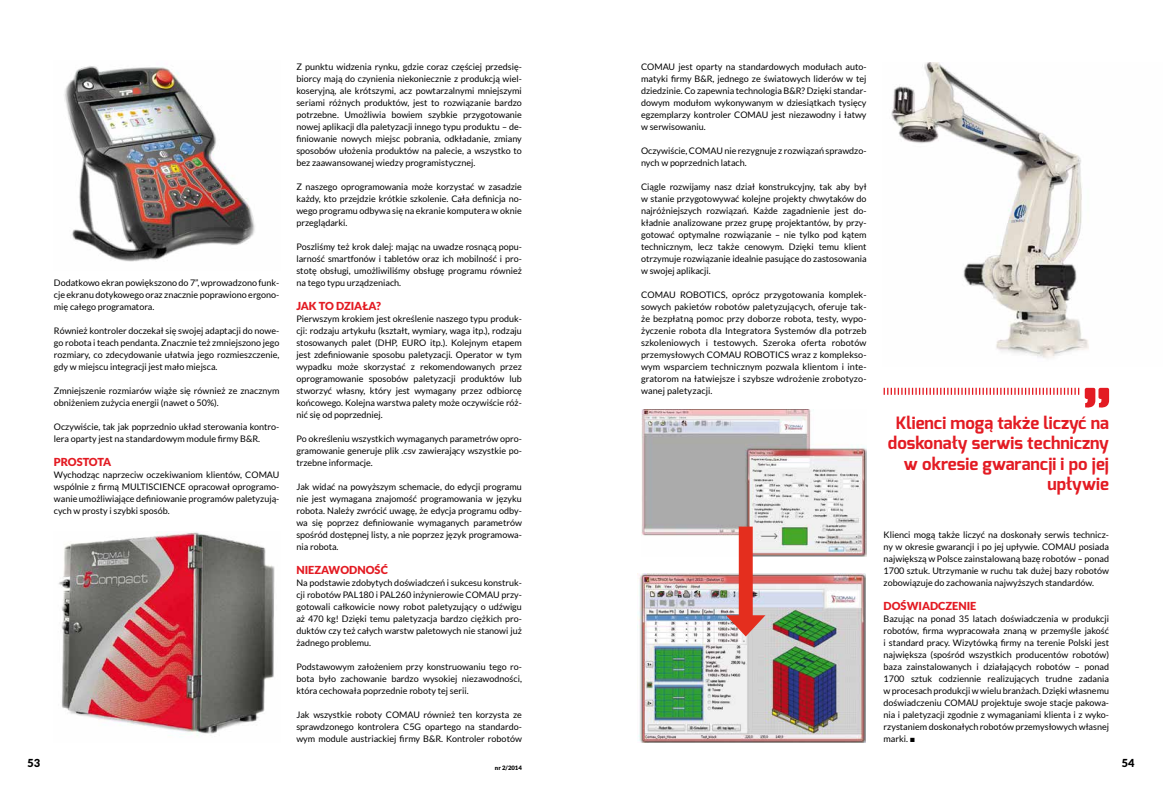
<style>
.page{position:relative;width:1163px;height:789px;background:#fff}
.page>*{position:absolute;margin:0;border:0;box-sizing:border-box;transform-origin:0 0}
.t1{font:700 17px/20.4px "Exo";color:#e31b23;text-align:right}
.t2{font:900 11px "Lato";color:#e31b23}
.t3{font:900 11px "Lato";letter-spacing:-.025em;color:#e31b23}
.t4{font:900 11px "Lato";color:#000}
.t5{font:9px/12px "Lato";color:#000;text-align:justify}
.t6{font:900 6px "Lato";color:#000}
.s1{font-family:"Arial"}
</style>
<div class="page">
<img style="left:64px;top:66px;width:191px;height:196px">
<img style="left:641px;top:409px;width:225px;height:147px">
<img style="left:637px;top:572px;width:228px;height:170px">
<img style="left:58px;top:532px;width:217px;height:204px">
<div style="left:738px;top:526px;width:14px;height:96px;background:#e42e1e"></div>
<svg style="left:726px;top:615px;width:39px;height:21px"></svg>
<img style="left:891px;top:62px;width:198px;height:297px">
<svg style="left:883px;top:387px;width:225px;height:21px"></svg>
<p class="t5" style="left:54px;top:276px;width:227px">Dodatkowo ekran powiększono do 7”, wprowadzono funk&shy;cje ekranu dotykowego oraz znacznie poprawiono ergono&shy;mię całego programatora.</p>
<p class="t5" style="left:54px;top:324px;width:227px">Również kontroler doczekał się swojej adaptacji do nowe&shy;go robota i teach pendanta. Znacznie też zmniejszono jego rozmiary, co zdecydowanie ułatwia jego rozmieszczenie, gdy w miejscu integracji jest mało miejsca.</p>
<p class="t5" style="left:54px;top:384px;width:227px">Zmniejszenie rozmiarów wiąże się również ze znacznym obniżeniem zużycia energii (nawet o 50%).</p>
<p class="t5" style="left:54px;top:420px;width:227px">Oczywiście, tak jak poprzednio układ sterowania kontro&shy;lera oparty jest na standardowym module firmy B&amp;R.</p>
<p class="t3" style="left:54px;top:455px;width:59px">PROSTOTA</p>
<p class="t5" style="left:54px;top:468px;width:227px">Wychodząc naprzeciw oczekiwaniom klientów, COMAU wspólnie z firmą MULTISCIENCE opracował oprogramo&shy;wanie umożliwiające definiowanie programów paletyzują&shy;cych w prosty i szybki sposób.</p>
<p class="t4" style="left:27px;top:755px;width:14px">53</p>
<p class="t5" style="left:296px;top:60px;width:227px">Z punktu widzenia rynku, gdzie coraz częściej przedsię&shy;biorcy mają do czynienia niekoniecznie z produkcją wiel&shy;koseryjną, ale krótszymi, acz powtarzalnymi mniejszymi seriami różnych produktów, jest to rozwiązanie bardzo potrzebne. Umożliwia bowiem szybkie przygotowanie nowej aplikacji dla paletyzacji innego typu produktu – de&shy;finiowanie nowych miejsc pobrania, odkładanie, zmiany sposobów ułożenia produktów na palecie, a wszystko to bez zaawansowanej wiedzy programistycznej.</p>
<p class="t5" style="left:296px;top:180px;width:227px">Z naszego oprogramowania może korzystać w zasadzie każdy, kto przejdzie krótkie szkolenie. Cała definicja no&shy;wego programu odbywa się na ekranie komputera w oknie przeglądarki.</p>
<p class="t5" style="left:296px;top:240px;width:227px">Poszliśmy też krok dalej: mając na uwadze rosnącą popu&shy;larność smartfonów i tabletów oraz ich mobilność i pro&shy;stotę obsługi, umożliwiliśmy obsługę programu również na tego typu urządzeniach.</p>
<p class="t2" style="left:296px;top:299px;width:86px">JAK TO DZIAŁA?</p>
<p class="t5" style="left:296px;top:312px;width:227px">Pierwszym krokiem jest określenie naszego typu produk&shy;cji: rodzaju artykułu (kształt, wymiary, waga itp.), rodzaju stosowanych palet (DHP, EURO itp.). Kolejnym etapem jest zdefiniowanie sposobu paletyzacji. Operator w tym wypadku może skorzystać z rekomendowanych przez oprogramowanie sposobów paletyzacji produktów lub stworzyć własny, który jest wymagany przez odbiorcę końcowego. Kolejna warstwa palety może oczywiście róż&shy;nić się od poprzedniej.</p>
<p class="t5" style="left:296px;top:432px;width:227px">Po określeniu wszystkich wymaganych parametrów opro&shy;gramowanie generuje plik .csv zawierający wszystkie po&shy;trzebne informacje.</p>
<p class="t5" style="left:296px;top:480px;width:227px">Jak widać na powyższym schemacie, do edycji programu nie jest wymagana znajomość programowania w języku robota. Należy zwrócić uwagę, że edycja programu odby&shy;wa się poprzez definiowanie wymaganych parametrów spośród dostępnej listy, a nie poprzez język programowa&shy;nia robota.</p>
<p class="t2" style="left:296px;top:563px;width:93px">NIEZAWODNOŚĆ</p>
<p class="t5" style="left:296px;top:576px;width:227px">Na podstawie zdobytych doświadczeń i sukcesu konstruk&shy;cji robotów PAL180 i PAL260 inżynierowie COMAU przy&shy;gotowali całkowicie nowy robot paletyzujący o udźwigu aż 470 kg! Dzięki temu paletyzacja bardzo ciężkich pro&shy;duktów czy też całych warstw paletowych nie stanowi już żadnego problemu.</p>
<p class="t5" style="left:296px;top:660px;width:227px">Podstawowym założeniem przy konstruowaniu tego ro&shy;bota było zachowanie bardzo wysokiej niezawodności, która cechowała poprzednie roboty tej serii.</p>
<p class="t5" style="left:296px;top:708px;width:227px">Jak wszystkie roboty COMAU również ten korzysta ze sprawdzonego kontrolera C5G opartego na standardo&shy;wym module austriackiej firmy B&amp;R. Kontroler robotów</p>
<p class="t6" style="left:495px;top:763px;width:28px">nr 2/2014</p>
<p class="t5" style="left:641px;top:60px;width:227px">COMAU jest oparty na standardowych modułach auto&shy;matyki firmy B&amp;R, jednego ze światowych liderów w tej dziedzinie. Co zapewnia technologia B&amp;R? Dzięki standar&shy;dowym modułom wykonywanym w dziesiątkach tysięcy egzemplarzy kontroler COMAU jest niezawodny i łatwy w serwisowaniu.</p>
<p class="t5" style="left:641px;top:144px;width:227px">Oczywiście, COMAU nie rezygnuje z rozwiązań sprawdzo&shy;nych w poprzednich latach.</p>
<p class="t5" style="left:641px;top:180px;width:227px">Ciągle rozwijamy nasz dział konstrukcyjny, tak aby był w stanie przygotowywać kolejne projekty chwytaków do najróżniejszych rozwiązań. Każde zagadnienie jest do&shy;kładnie analizowane przez grupę projektantów, by przy&shy;gotować optymalne rozwiązanie – nie tylko pod kątem technicznym, lecz także cenowym. Dzięki temu klient otrzymuje rozwiązanie idealnie pasujące do zastosowania w swojej aplikacji.</p>
<p class="t5" style="left:641px;top:288px;width:227px">COMAU ROBOTICS, oprócz przygotowania komplek&shy;sowych pakietów robotów paletyzujących, oferuje tak&shy;że bezpłatną pomoc przy doborze robota, testy, wypo&shy;życzenie robota dla Integratora Systemów dla potrzeb szkoleniowych i testowych. Szeroka oferta robotów przemysłowych COMAU ROBOTICS wraz z komplekso&shy;wym wsparciem technicznym pozwala klientom i inte&shy;gratorom na łatwiejsze i szybsze wdrożenie zrobotyzo&shy;wanej paletyzacji.</p>
<h1 class="t1" style="left:887px;top:412px;width:223px">Klienci mogą także liczyć na doskonały serwis techniczny w okresie gwarancji i po jej upływie</h1>
<p class="t5" style="left:883px;top:528px;width:227px">Klienci mogą także liczyć na doskonały serwis technicz&shy;ny w okresie gwarancji i po jej upływie. COMAU posiada największą w Polsce zainstalowaną bazę robotów – ponad 1700 sztuk. Utrzymanie w ruchu tak dużej bazy robotów zobowiązuje do zachowania najwyższych standardów.</p>
<p class="t2" style="left:883px;top:599px;width:94px">DOŚWIADCZENIE</p>
<p class="t5" style="left:883px;top:612px;width:227px">Bazując na ponad 35 latach doświadczenia w produkcji robotów, firma wypracowała znaną w przemyśle jakość i standard pracy. Wizytówką firmy na terenie Polski jest największa (spośród wszystkich producentów robotów) baza zainstalowanych i działających robotów – ponad 1700 sztuk codziennie realizujących trudne zadania w procesach produkcji w wielu branżach. Dzięki własnemu doświadczeniu COMAU projektuje swoje stacje pakowa&shy;nia i paletyzacji zgodnie z wymaganiami klienta i z wyko&shy;rzystaniem doskonałych robotów przemysłowych własnej marki. <span class="s1">■</span></p>
<p class="t4" style="left:1121px;top:755px;width:14px">54</p>
</div>
